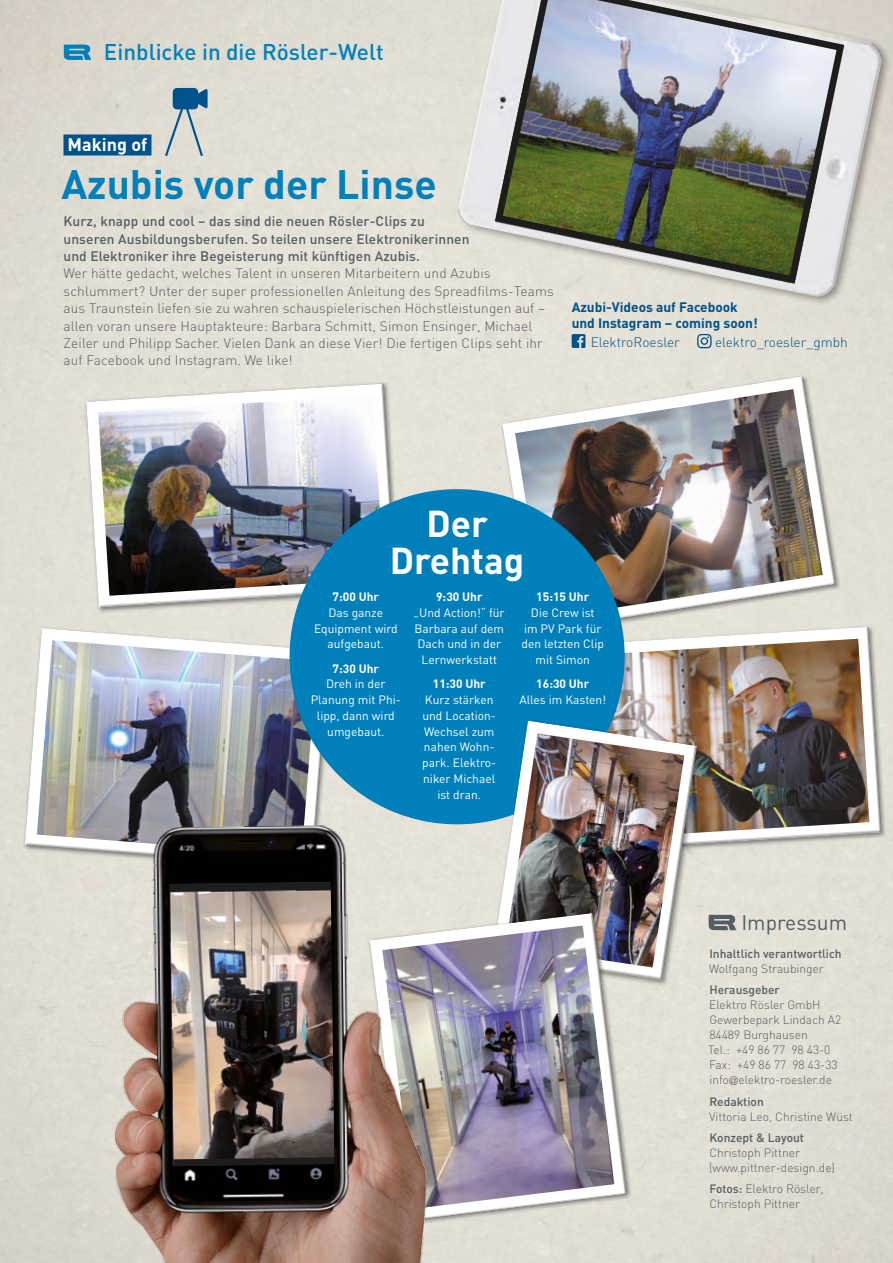
<style>
.page{position:relative;width:893px;height:1263px;background:#fff}
.page>*{position:absolute;margin:0;border:0;box-sizing:border-box;transform-origin:0 0}
.t1{font:700 40.65px "DIN";color:#0080bb}
.t2{font:700 37.05px/36.5px "DIN";color:#fff;text-align:center}
.t3{font:500 22.5px "DIN";color:#0080bb}
.t4{font:21px "DIN";color:#535d62}
.t5{font:700 18px "DIN";color:#fff}
.t6{font:300 13.65px/17.4px "DIN";letter-spacing:.01em;color:#535d62}
.t7{font:500 13.65px/17.4px "DIN";letter-spacing:.01em;color:#535d62}
.t8{font:700 13.65px/15.8px "DIN";color:#00528a}
.t9{font:300 13.65px "DIN";color:#00528a}
.t10{font:12px/15.8px "DIN";color:#fff;text-align:center}
.t11{font:300 12px/15px "DIN";color:#535d62}
.t12{font:500 12px "DIN";color:#535d62}
.t13{font:700 12px "DIN";color:#fff}
.s1{font-family:"Helvetica Neue LT Pro"}
.s2{font-weight:500}
</style>
<div class="page">
<img style="left:0;top:0;width:893px;height:1263px">
<svg style="left:64px;top:45px;width:27px;height:15px"></svg>
<svg style="left:709px;top:915px;width:27px;height:15px"></svg>
<div style="left:496px;top:370px;width:344px;height:251px;background:#e5e1d7"></div>
<img style="left:501px;top:374px;width:338px;height:247px">
<div style="left:80px;top:378px;width:319px;height:236px;background:#e3e0d6"></div>
<img style="left:85px;top:381px;width:313px;height:229px">
<div style="left:19px;top:622px;width:314px;height:251px;background:#e2dfd5"></div>
<img style="left:24px;top:626px;width:308px;height:244px">
<div style="left:621px;top:621px;width:263px;height:236px;background:#e5e2d8"></div>
<img style="left:615px;top:625px;width:269px;height:228px">
<svg style="left:572px;top:334px;width:13px;height:14px"></svg>
<svg style="left:697px;top:334px;width:15px;height:14px"></svg>
<div style="left:290px;top:489px;width:335px;height:335px;background:#0080bb;border-radius:50%"></div>
<div style="left:456px;top:0;width:436px;height:306px;background:#1d1d1b;opacity:.4"></div>
<img style="left:456px;top:0;width:429px;height:300px">
<img style="left:491px;top:0;width:357px;height:287px">
<svg style="left:486px;top:714px;width:215px;height:273px"></svg>
<img style="left:492px;top:718px;width:207px;height:265px">
<img style="left:434px;top:911px;width:196px;height:313px">
<img style="left:111px;top:824px;width:323px;height:439px">
<svg style="left:170px;top:882px;width:164px;height:284px;background:#1a1a19"></svg>
<img style="left:170px;top:890px;width:164px;height:269px">
<div style="left:63px;top:134px;width:88px;height:21px;background:#00528a"></div>
<svg style="left:163px;top:88px;width:45px;height:71px;background:#a1b6be"></svg>
<h3 class="t3" style="left:104px;top:37px;width:281px">Einblicke in die Rösler-Welt</h3>
<h3 class="t5" style="left:68px;top:133px;width:81px">Making of</h3>
<h1 class="t1" style="left:61px;top:157px;width:377px">Azubis vor der Linse</h1>
<p class="t7" style="left:63px;top:212px;width:407px">Kurz, knapp und cool – das sind die neuen Rösler-Clips zu unseren Ausbildungsberufen. So teilen unsere Elektronikerinnen und Elektroniker ihre Begeisterung mit künftigen Azubis.</p>
<p class="t6" style="left:63px;top:265px;width:492px">Wer hätte gedacht, welches Talent in unseren Mitarbeitern und Azubis schlummert? Unter der super professionellen Anleitung des Spreadfilms-Teams aus Traunstein liefen sie zu wahren schauspielerischen Höchstleistungen auf – allen voran unsere Hauptakteure: Barbara Schmitt, Simon Ensinger, Michael Zeiler und Philipp Sacher. Vielen Dank an diese Vier! Die fertigen Clips seht ihr auf Facebook und Instagram. We like!</p>
<p class="t8" style="left:572px;top:299px;width:188px">Azubi-Videos auf Facebook und Instagram – coming soon!</p>
<p class="t9" style="left:591px;top:333px;width:91px">ElektroRoesler</p>
<p class="t9" style="left:715px;top:333px;width:134px">elektro_roesler_gmbh</p>
<h2 class="t2" style="left:390px;top:504px;width:136px">Der<br>Drehtag</h2>
<p class="t13" style="left:333px;top:589px;width:48px">7:00 Uhr</p>
<p class="t10" style="left:314px;top:604px;width:85px">Das ganze<br>Equipment wird aufgebaut.</p>
<p class="t13" style="left:333px;top:660px;width:48px">7:30 Uhr</p>
<p class="t10" style="left:311px;top:676px;width:92px">Dreh in der<br>Planung mit Phi&shy;lipp, dann wird umgebaut.</p>
<p class="t13" style="left:436px;top:589px;width:48px">9:30 Uhr</p>
<p class="t10" style="left:414px;top:604px;width:92px">„Und Action!“ für<br>Barbara auf dem<br>Dach und in der<br>Lernwerkstatt</p>
<p class="t13" style="left:433px;top:676px;width:54px">11:30 Uhr</p>
<p class="t10" style="left:422px;top:692px;width:75px">Kurz stärken und Location-<br>Wechsel zum nahen Wohn&shy;park. Elektro&shy;niker Michael ist dran.</p>
<p class="t13" style="left:536px;top:589px;width:54px">15:15 Uhr</p>
<p class="t10" style="left:521px;top:604px;width:84px">Die Crew ist<br>im PV Park für den letzten Clip mit Simon</p>
<p class="t13" style="left:536px;top:676px;width:54px">16:30 Uhr</p>
<p class="t10" style="left:519px;top:692px;width:88px">Alles im Kasten!</p>
<h3 class="t4" style="left:741px;top:909px;width:107px">Impressum</h3>
<p class="t12" style="left:709px;top:946px;width:134px">Inhaltlich verantwortlich</p>
<p class="t11" style="left:709px;top:961px;width:116px">Wolfgang Straubinger</p>
<p class="t12" style="left:709px;top:982px;width:72px">Herausgeber</p>
<p class="t11" style="left:708px;top:997px;width:135px">Elektro Rösler GmbH<br>Gewerbepark Lindach A2<br>84489 Burghausen<br>Tel.: +49 86 77 98 43-0<br>Fax: +49 86 77 98 43-33 info<span class="s1">@</span>elektro-roesler.de</p>
<p class="t12" style="left:709px;top:1094px;width:56px">Redaktion</p>
<p class="t11" style="left:709px;top:1109px;width:145px">Vittoria Leo, Christine Wüst</p>
<p class="t12" style="left:709px;top:1130px;width:96px">Konzept &amp; Layout</p>
<p class="t11" style="left:709px;top:1145px;width:127px">Christoph Pittner (www.pittner-design.de)</p>
<p class="t11" style="left:709px;top:1181px;width:116px"><span class="s2">Fotos:</span> Elektro Rösler,<br>Christoph Pittner</p>
</div>
